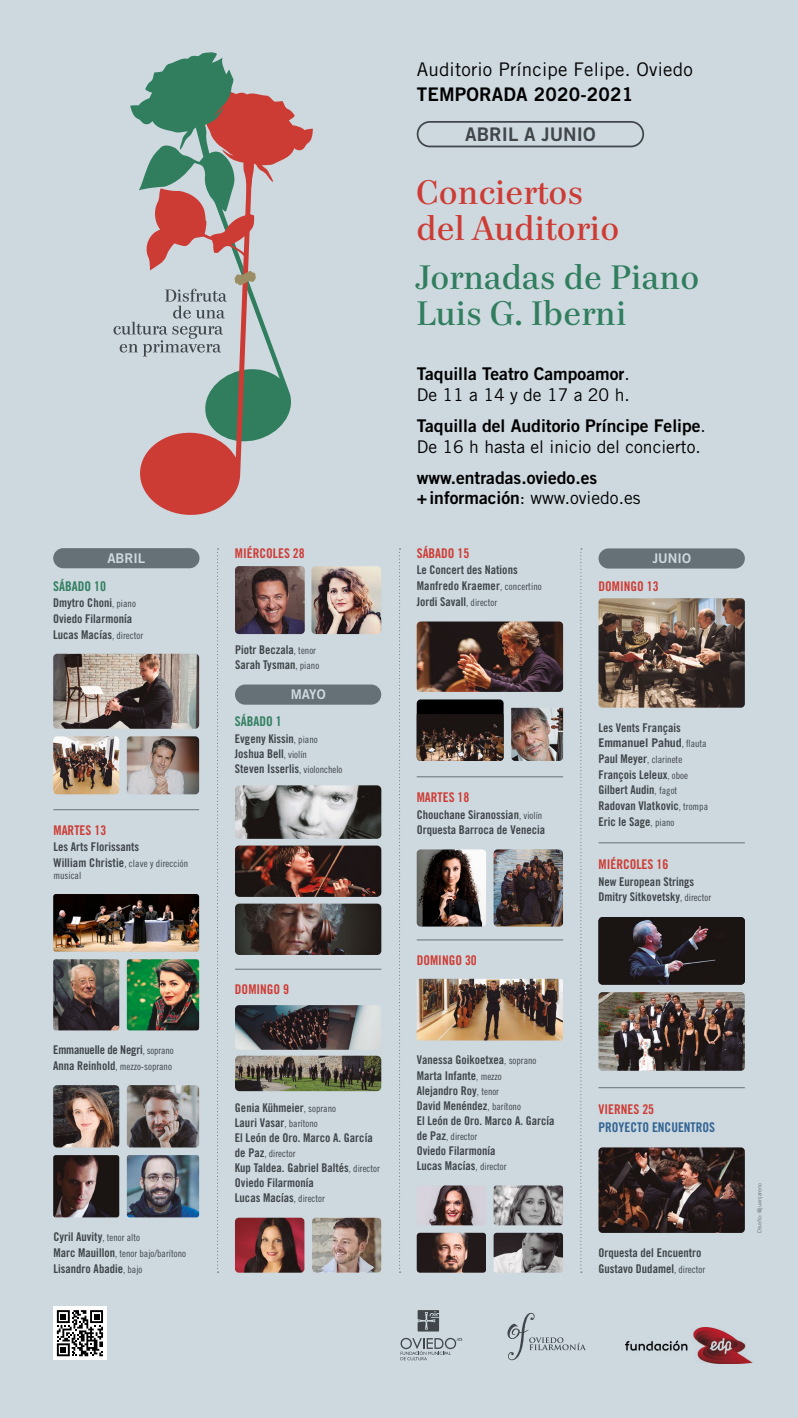
<style>
.page{position:relative;width:798px;height:1418px;background:#fff}
.page>*{position:absolute;margin:0;border:0;box-sizing:border-box;transform-origin:0 0}
.t1{font:33.75px/36.2px "Paperback 48";letter-spacing:.025em;color:#307e5e}
.t2{font:33.75px/36.2px "Paperback 48";letter-spacing:.025em;color:#cd3c34}
.t3{font:18.75px "Trade Gothic LT Std";letter-spacing:.01em;color:#000}
.t4{font:18.75px "Trade Gothic LT Std Bd 2";letter-spacing:.01em;color:#000}
.t5{font:18.75px "Trade Gothic LT Std Bd 2";color:#404649}
.t6{font:17.5px "Trade Gothic LT Std Bd 2";color:#000}
.t7{font:17.5px "Trade Gothic LT Std";color:#000}
.t8{font:13.38px "Trade Gothic LT Std Bd Cn 20";color:#cd3c34}
.t9{font:13.38px "Trade Gothic LT Std Bd Cn 20";color:#316392}
.t10{font:13.38px "Trade Gothic LT Std Bd Cn 20";color:#307e5e}
.t11{font:13.38px "Trade Gothic LT Std Bd 2";color:#cdd8df}
.t12{font:12.06px/15.7px "Trade Gothic LT Std Bd Cn 20";color:#404649}
.t13{font:700 12.06px "Trade Gothic LT Std";letter-spacing:-.01em;color:#404649}
.t14{font:10px/12px "Trade Gothic LT Std Cn 18";color:#404649}
.t15{font:5.62px "Trade Gothic LT Std";color:#657177}
.s1{font-family:"Trade Gothic LT Std Cn 18";font-size:10px}
.s2{font-family:"Trade Gothic LT Std Bd Cn 20";font-size:12.06px}
.s3{font-family:"Trade Gothic LT Std"}
.s4{font-family:"Trade Gothic LT Std Bd 2"}
.s5{font-family:"Trade Gothic LT Std Cn 18";font-weight:400;font-size:10px}
</style>
<div class="page">
<div style="left:0;top:0;width:797px;height:1417px;background:#cdd8df"></div>
<div style="left:53px;top:1306px;width:54px;height:53px;background:#fff"></div>
<svg style="left:57px;top:1310px;width:46px;height:46px"></svg>
<svg style="left:217px;top:548px;width:1px;height:724px"></svg>
<svg style="left:399px;top:548px;width:1px;height:724px"></svg>
<svg style="left:580px;top:548px;width:1px;height:724px"></svg>
<svg style="left:507px;top:1312px;width:79px;height:48px"></svg>
<svg style="left:417px;top:1310px;width:22px;height:21px"></svg>
<svg style="left:400px;top:1337px;width:62px;height:23px"></svg>
<img style="left:625px;top:1327px;width:128px;height:36px">
<hr style="left:53px;top:809px;width:146px;height:1px;background:#657177">
<div style="left:53px;top:548px;width:146px;height:20px;background:#657177;border-radius:10px"></div>
<img style="left:53px;top:653px;width:146px;height:75px">
<img style="left:53px;top:736px;width:66px;height:58px">
<img style="left:127px;top:736px;width:72px;height:58px">
<img style="left:127px;top:1155px;width:72px;height:62px">
<img style="left:53px;top:1155px;width:66px;height:62px">
<img style="left:53px;top:959px;width:66px;height:71px">
<img style="left:53px;top:894px;width:146px;height:57px">
<img style="left:53px;top:1085px;width:66px;height:62px">
<img style="left:127px;top:959px;width:72px;height:71px">
<img style="left:127px;top:1085px;width:72px;height:62px">
<hr style="left:235px;top:968px;width:146px;height:1px;background:#657177">
<img style="left:235px;top:566px;width:69px;height:68px">
<img style="left:311px;top:566px;width:70px;height:68px">
<div style="left:235px;top:684px;width:146px;height:20px;background:#657177;border-radius:10px"></div>
<img style="left:235px;top:1217px;width:69px;height:55px">
<img style="left:312px;top:1217px;width:69px;height:55px">
<hr style="left:416px;top:776px;width:147px;height:1px;background:#657177">
<img style="left:511px;top:707px;width:52px;height:54px">
<div style="left:416px;top:699px;width:87px;height:62px;background:#000;border-radius:4px"></div>
<img style="left:416px;top:714px;width:87px;height:47px">
<img style="left:416px;top:621px;width:147px;height:71px">
<hr style="left:416px;top:939px;width:147px;height:1px;background:#657177">
<img style="left:493px;top:849px;width:69px;height:77px">
<hr style="left:598px;top:842px;width:146px;height:1px;background:#657177">
<hr style="left:598px;top:1087px;width:146px;height:1px;background:#657177">
<div style="left:598px;top:548px;width:146px;height:20px;background:#657177;border-radius:10px"></div>
<img style="left:598px;top:917px;width:146px;height:67px">
<img style="left:598px;top:992px;width:146px;height:78px">
<img style="left:598px;top:1147px;width:146px;height:85px">
<div style="left:416px;top:121px;width:227px;height:26px;border:2px solid #404649;border-radius:12px"></div>
<img style="left:235px;top:785px;width:146px;height:53px">
<img style="left:235px;top:845px;width:146px;height:51px">
<img style="left:235px;top:903px;width:146px;height:52px">
<img style="left:598px;top:598px;width:146px;height:109px">
<img style="left:429px;top:1185px;width:53px;height:40px">
<img style="left:493px;top:1185px;width:69px;height:40px">
<img style="left:416px;top:1232px;width:70px;height:40px">
<img style="left:493px;top:1232px;width:69px;height:40px">
<img style="left:416px;top:978px;width:146px;height:62px">
<img style="left:235px;top:1055px;width:146px;height:36px">
<img style="left:235px;top:1005px;width:146px;height:44px">
<svg style="left:113px;top:52px;width:200px;height:463px"></svg>
<img style="left:416px;top:849px;width:70px;height:77px">
<p class="t11" style="left:107px;top:550px;width:39px">ABRIL</p>
<p class="t10" style="left:53px;top:578px;width:54px">SÁBADO 10</p>
<p class="t12" style="left:53px;top:595px;width:91px">Dmytro Choni<span class="s1">, piano<br></span>Oviedo Filarmonía<br>Lucas Macías<span class="s1">, director</span></p>
<p class="t8" style="left:53px;top:821px;width:54px">MARTES 13</p>
<p class="t12" style="left:53px;top:838px;width:87px">Les Arts Florissants</p>
<p class="t14" style="left:53px;top:857px;width:136px"><span class="s2">William Christie</span>, clave y dirección musical</p>
<p class="t12" style="left:53px;top:1042px;width:122px">Emmanuelle de Negri<span class="s1">, soprano</span></p>
<p class="t14" style="left:53px;top:1060px;width:120px"><span class="s2">Anna Reinhold</span>, mezzo-soprano</p>
<p class="t12" style="left:53px;top:1228px;width:88px">Cyril Auvity<span class="s1">, tenor alto</span></p>
<p class="t14" style="left:53px;top:1247px;width:134px"><span class="s2">Marc Mauillon</span>, tenor bajo/barítono</p>
<p class="t12" style="left:53px;top:1260px;width:90px">Lisandro Abadie<span class="s1">, bajo</span></p>
<p class="t8" style="left:235px;top:545px;width:71px">MIÉRCOLES 28</p>
<p class="t12" style="left:235px;top:641px;width:86px">Piotr Beczala<span class="s1">, tenor<br></span>Sarah Tysman<span class="s1">, piano</span></p>
<p class="t11" style="left:290px;top:686px;width:36px">MAYO</p>
<p class="t10" style="left:235px;top:713px;width:48px">SÁBADO 1</p>
<p class="t12" style="left:235px;top:730px;width:109px;line-height:15.1px">Evgeny Kissin<span class="s1">, piano<br></span>Joshua Bell<span class="s1">, violín<br></span>Steven Isserlis<span class="s1">, violonchelo</span></p>
<p class="t8" style="left:235px;top:980px;width:56px">DOMINGO 9</p>
<p class="t12" style="left:235px;top:1100px;width:139px;line-height:15.1px">Genia Kühmeier<span class="s1">, soprano<br></span>Lauri Vasar<span class="s1">, barítono<br></span>El León de Oro. Marco A. García</p>
<p class="t14" style="left:235px;top:1147px;width:62px"><span class="s2">de Paz</span>, director</p>
<p class="t12" style="left:235px;top:1160px;width:146px;line-height:15.1px">Kup Taldea. Gabriel Baltés<span class="s1">, director<br></span>Oviedo Filarmonía<br>Lucas Macías<span class="s1">, director</span></p>
<h2 class="t3" style="left:416px;top:58px;width:277px">Auditorio Príncipe Felipe. Oviedo</h2>
<h2 class="t4" style="left:416px;top:83px;width:218px">TEMPORADA 2020-2021</h2>
<h2 class="t5" style="left:465px;top:123px;width:132px">ABRIL A JUNIO</h2>
<h1 class="t2" style="left:416px;top:174px;width:203px">Conciertos del Auditorio</h1>
<h1 class="t1" style="left:416px;top:259px;width:283px">Jornadas de Piano<br>Luis G. Iberni</h1>
<h3 class="t6" style="left:416px;top:363px;width:214px">Taquilla Teatro Campoamor<span class="s3">.</span></h3>
<h3 class="t7" style="left:416px;top:384px;width:214px">De 11 a 14 y de 17 a 20 h.</h3>
<h3 class="t6" style="left:416px;top:415px;width:290px">Taquilla del Auditorio Príncipe Felipe<span class="s3">.</span></h3>
<h3 class="t7" style="left:416px;top:436px;width:285px">De 16 h hasta el inicio del concierto.</h3>
<h3 class="t6" style="left:416px;top:466px;width:182px">www.entradas.oviedo.es</h3>
<h3 class="t7" style="left:416px;top:487px;width:225px"><span class="s4">+información</span>: www.oviedo.es</h3>
<p class="t8" style="left:416px;top:545px;width:54px">SÁBADO 15</p>
<p class="t12" style="left:416px;top:562px;width:126px">Le Concert des Nations<br>Manfredo Kraemer<span class="s1">, concertino<br></span>Jordi Savall<span class="s1">, director</span></p>
<p class="t11" style="left:652px;top:550px;width:40px">JUNIO</p>
<p class="t8" style="left:598px;top:578px;width:62px">DOMINGO 13</p>
<p class="t8" style="left:416px;top:789px;width:54px">MARTES 18</p>
<p class="t12" style="left:416px;top:806px;width:130px;line-height:15.1px">Chouchane Siranossian<span class="s1">, violín<br></span>Orquesta Barroca de Venecia</p>
<p class="t8" style="left:416px;top:951px;width:62px">DOMINGO 30</p>
<p class="t12" style="left:416px;top:1052px;width:139px;line-height:15.2px">Vanessa Goikoetxea<span class="s1">, soprano<br></span>Marta Infante<span class="s1">, mezzo<br></span>Alejandro Roy<span class="s1">, tenor<br></span>David Menéndez<span class="s1">, barítono<br></span>El León de Oro. Marco A. García</p>
<p class="t14" style="left:416px;top:1130px;width:62px"><span class="s2">de Paz</span>, director</p>
<p class="t12" style="left:416px;top:1142px;width:91px;line-height:15.2px">Oviedo Filarmonía<br>Lucas Macías<span class="s1">, director</span></p>
<p class="t12" style="left:598px;top:719px;width:84px">Les Vents Français</p>
<p class="t13" style="left:598px;top:735px;width:110px">Emmanuel Pahud<span class="s5">, flauta</span></p>
<p class="t14" style="left:598px;top:753px;width:85px"><span class="s2">Paul Meyer</span>, clarinete</p>
<p class="t12" style="left:598px;top:766px;width:111px">François Leleux<span class="s1">, oboe<br></span>Gilbert Audin<span class="s1">, fagot<br></span>Radovan Vlatkovic<span class="s1">, trompa<br></span>Eric le Sage<span class="s1">, piano</span></p>
<p class="t8" style="left:598px;top:856px;width:71px">MIÉRCOLES 16</p>
<p class="t12" style="left:598px;top:873px;width:114px">New European Strings<br>Dmitry Sitkovetsky<span class="s1">, director</span></p>
<p class="t8" style="left:598px;top:1101px;width:57px">VIERNES 25</p>
<p class="t9" style="left:598px;top:1119px;width:118px">PROYECTO ENCUENTROS</p>
<p class="t12" style="left:598px;top:1244px;width:108px">Orquesta del Encuentro<br>Gustavo Dudamel<span class="s1">, director</span></p>
<p class="t15" style="left:756px;top:1232px;width:52px;rotate:-90deg">Diseño: @juanjareno</p>
</div>
